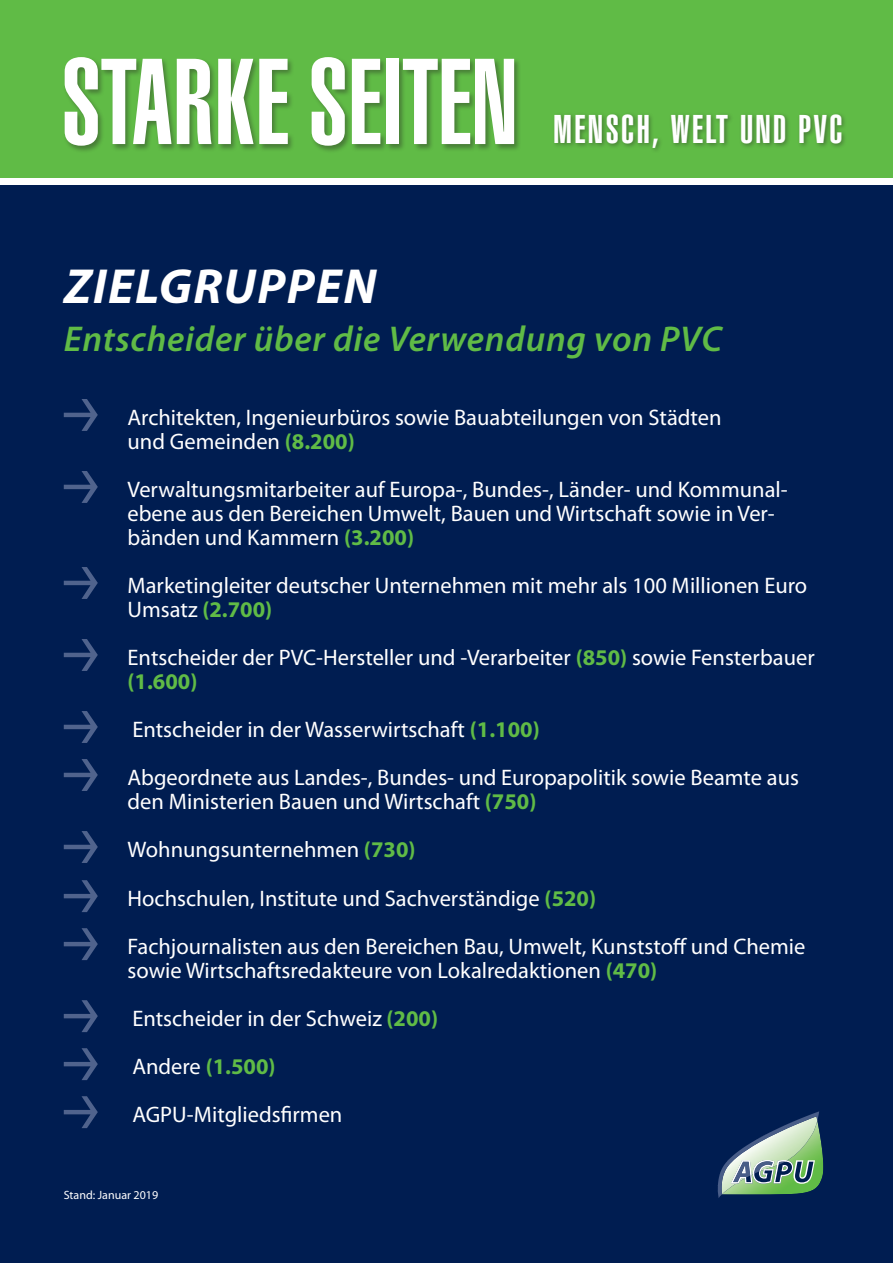
<style>
.page{position:relative;width:893px;height:1263px;background:#fff}
.page>*{position:absolute;margin:0;border:0;box-sizing:border-box;transform-origin:0 0}
.t1{font:900 extra-condensed 119.7px "Helvetica LT";color:#fff}
.t2{font:italic 700 49.5px "Myriad Pro";letter-spacing:.03em;color:#fff}
.t3{font:900 extra-condensed 39.45px "Helvetica";letter-spacing:.06em;color:#fff}
.t4{font:italic 600 36px "Myriad Pro";letter-spacing:.02em;color:#60bb46}
.t5{font:22.5px/24px "Myriad Pro";color:#fff}
.t6{font:12px "Myriad Pro";color:#fff}
.s1{font-weight:700;color:#60bb46}
</style>
<div class="page">
<div style="left:0;top:185px;width:893px;height:1078px;background:#001d51"></div>
<div style="left:0;top:0;width:893px;height:177px;background:#60bb46"></div>
<div style="left:63px;top:56px;width:459px;height:97px;background:#231f20;opacity:.4"></div>
<div style="left:552px;top:112px;width:295px;height:42px;background:#231f20;opacity:.43"></div>
<svg style="left:64px;top:399px;width:34px;height:32px"></svg>
<svg style="left:64px;top:471px;width:34px;height:32px"></svg>
<svg style="left:64px;top:567px;width:34px;height:32px"></svg>
<svg style="left:64px;top:639px;width:34px;height:32px"></svg>
<svg style="left:64px;top:711px;width:34px;height:32px"></svg>
<svg style="left:64px;top:759px;width:34px;height:32px"></svg>
<svg style="left:64px;top:831px;width:34px;height:32px"></svg>
<svg style="left:64px;top:880px;width:34px;height:32px"></svg>
<svg style="left:64px;top:928px;width:34px;height:32px"></svg>
<svg style="left:64px;top:1000px;width:34px;height:32px"></svg>
<svg style="left:64px;top:1048px;width:34px;height:32px"></svg>
<svg style="left:64px;top:1096px;width:34px;height:32px"></svg>
<svg style="left:718px;top:1111px;width:106px;height:87px"></svg>
<h1 class="t1" style="left:61px;top:33px;width:458px">STARKE SEITEN</h1>
<h3 class="t3" style="left:553px;top:107px;width:289px">MENSCH, WELT UND PVC</h3>
<h2 class="t2" style="left:64px;top:254px;width:314px">ZIELGRUPPEN</h2>
<h3 class="t4" style="left:64px;top:316px;width:660px">Entscheider über die Verwendung von PVC</h3>
<p class="t5" style="left:128px;top:405px;width:595px">Architekten, Ingenieurbüros sowie Bauabteilungen von Städten und Gemeinden <span class="s1">(8.200)</span></p>
<p class="t5" style="left:128px;top:477px;width:660px">Verwaltungsmitarbeiter auf Europa-, Bundes-, Länder- und Kommunal&shy;ebene aus den Bereichen Umwelt, Bauen und Wirtschaft sowie in Ver&shy;bänden und Kammern <span class="s1">(3.200)</span></p>
<p class="t5" style="left:128px;top:573px;width:681px">Marketingleiter deutscher Unternehmen mit mehr als 100 Millionen Euro<br>Umsatz <span class="s1">(2.700)</span></p>
<p class="t5" style="left:128px;top:645px;width:689px">Entscheider der PVC-Hersteller und -Verarbeiter <span class="s1">(850)</span> sowie Fensterbauer <span class="s1">(1.600)</span></p>
<p class="t5" style="left:128px;top:705px;width:673px;line-height:48px">Entscheider in der Wasserwirtschaft <span class="s1">(1.100)<br></span>Abgeordnete aus Landes-, Bundes- und Europapolitik sowie Beamte aus</p>
<p class="t5" style="left:128px;top:777px;width:679px;line-height:48.4px">den Ministerien Bauen und Wirtschaft <span class="s1">(750)<br></span>Wohnungsunternehmen <span class="s1">(730)<br></span>Hochschulen, Institute und Sachverständige <span class="s1">(520)<br></span>Fachjournalisten aus den Bereichen Bau, Umwelt, Kunststoff und Chemie</p>
<p class="t5" style="left:128px;top:946px;width:531px;line-height:48px">sowie Wirtschaftsredakteure von Lokalredaktionen <span class="s1">(470)<br></span>Entscheider in der Schweiz <span class="s1">(200)<br></span>Andere <span class="s1">(1.500)<br></span>AGPU-Mitgliedsfirmen</p>
<p class="t6" style="left:64px;top:1187px;width:96px">Stand: Januar 2019</p>
</div>
